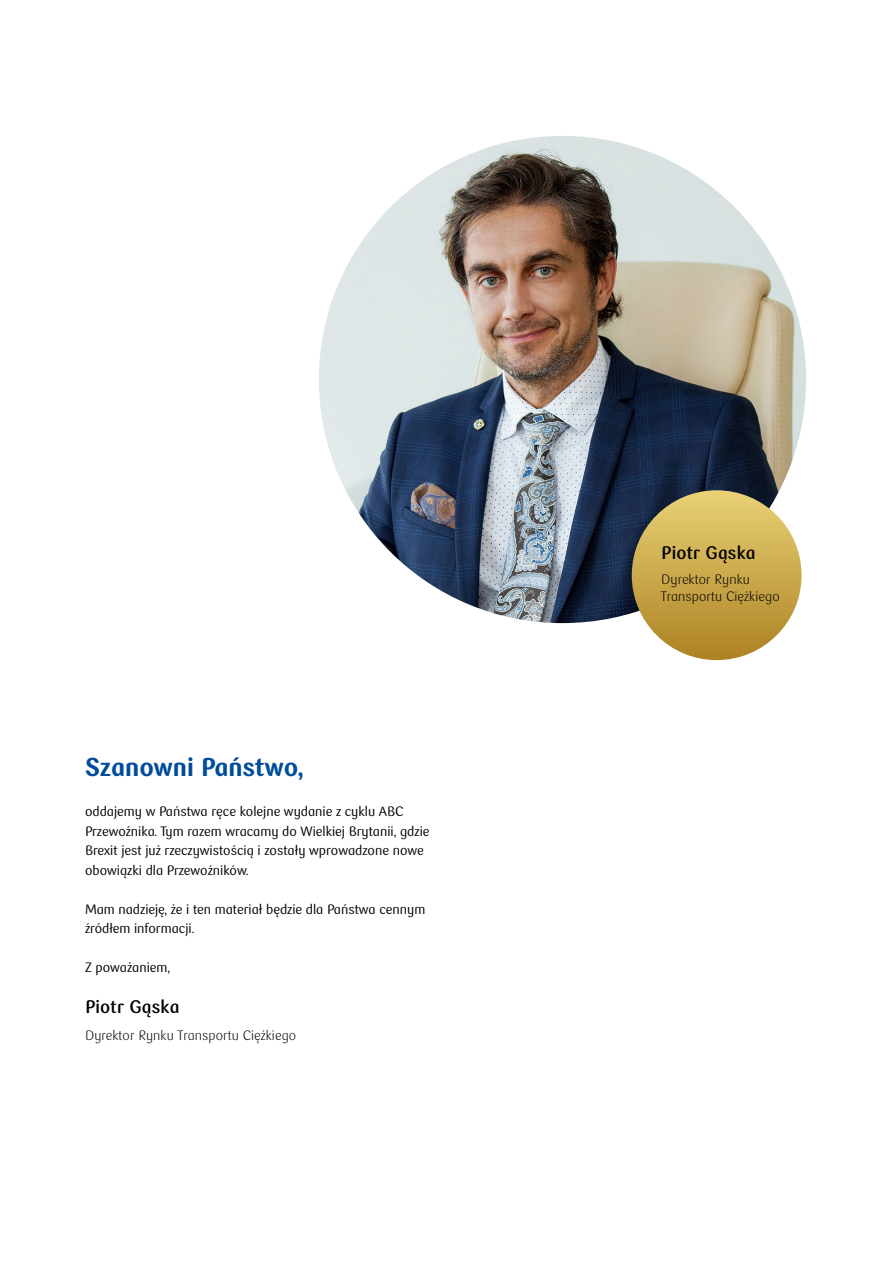
<style>
.page{position:relative;width:893px;height:1263px;background:#fff}
.page>*{position:absolute;margin:0;border:0;box-sizing:border-box;transform-origin:0 0}
.t1{font:900 25.5px "PKO Bank Polski";color:#004c9a}
.t2{font:700 18px "PKO Bank Polski";letter-spacing:.01em;color:#000}
.t3{font:13.5px/19.5px "PKO Bank Polski";color:#000}
.t4{font:300 13.5px/16.5px "PKO Bank Polski";letter-spacing:.01em;color:#000}
</style>
<div class="page">
<img style="left:319px;top:136px;width:487px;height:487px;border-radius:244px">
<div style="left:632px;top:490px;width:169px;height:170px;background:linear-gradient(to bottom,#e7cf75,#ae8424);border-radius:85px"></div>
<h1 class="t1" style="left:85px;top:753px;width:220px">Szanowni Państwo,</h1>
<p class="t3" style="left:85px;top:802px;width:346px">oddajemy w Państwa ręce kolejne wydanie z cyklu ABC Przewoźnika. Tym razem wracamy do Wielkiej Brytanii, gdzie Brexit jest już rzeczywistością i zostały wprowadzone nowe obowiązki dla Przewoźników.</p>
<p class="t3" style="left:85px;top:900px;width:342px">Mam nadzieję, że i ten materiał będzie dla Państwa cennym źródłem informacji.</p>
<p class="t3" style="left:85px;top:958px;width:87px">Z poważaniem,</p>
<h2 class="t2" style="left:85px;top:997px;width:96px">Piotr Gąska</h2>
<p class="t4" style="left:85px;top:1028px;width:213px">Dyrektor Rynku Transportu Ciężkiego</p>
<h2 class="t2" style="left:661px;top:543px;width:96px">Piotr Gąska</h2>
<p class="t4" style="left:661px;top:572px;width:120px">Dyrektor Rynku<br>Transportu Ciężkiego</p>
</div>
